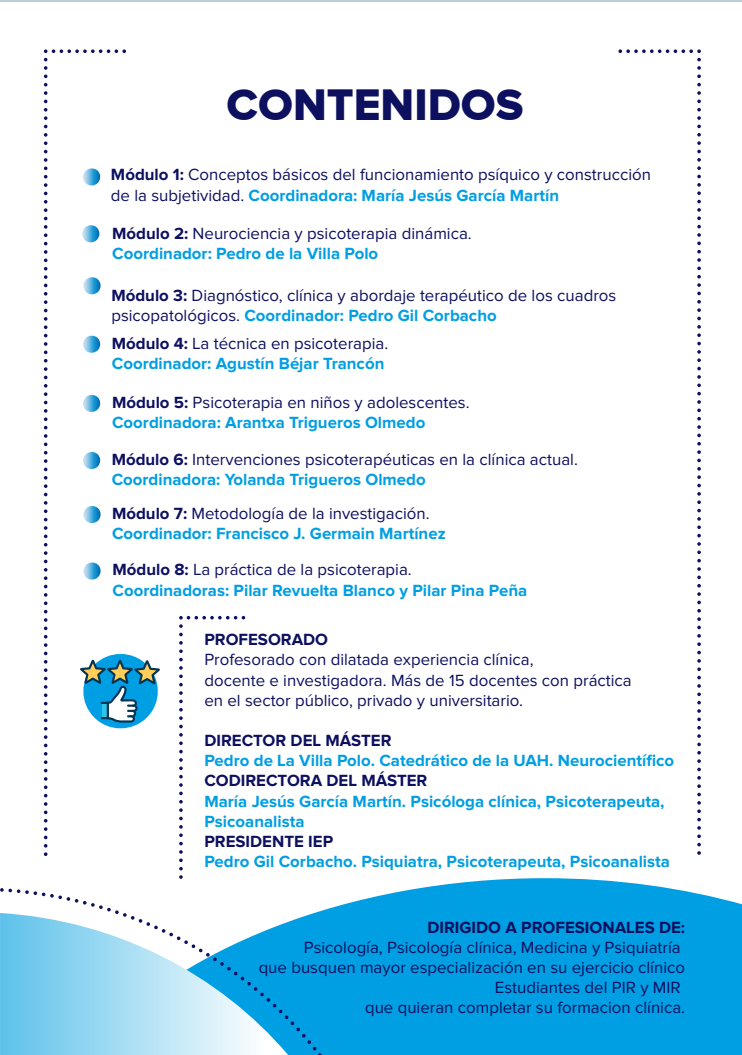
<style>
.page{position:relative;width:742px;height:1055px;background:#fff}
.page>*{position:absolute;margin:0;border:0;box-sizing:border-box;transform-origin:0 0}
.t1{font:45.6px "Proxima Nova Extrabld";color:#0d0f5f}
.t2{font:16.8px/20.2px "Proxima Nova";color:#0d0f5f}
.t3{font:700 16.8px/20.2px "Proxima Nova";color:#009ee2}
.t4{font:700 16.8px "Proxima Nova";color:#0d0f5f}
.s1{font-weight:700}
.s2{font-weight:700;color:#009ee2}
.s3{color:#0d0f5f}
.s4{font-weight:400;color:#0d0f5f}
</style>
<div class="page">
<div style="left:322px;top:878px;width:419px;height:177px;background:#009ee2"></div>
<svg style="left:0;top:888px;width:322px;height:167px"></svg>
<svg style="left:0;top:913px;width:288px;height:142px"></svg>
<svg style="left:618px;top:49px;width:82px;height:806px"></svg>
<svg style="left:179px;top:616px;width:66px;height:263px"></svg>
<svg style="left:44px;top:49px;width:116px;height:807px"></svg>
<h1 class="t1" style="left:226px;top:79px;width:298px">CONTENIDOS</h1>
<p class="t2" style="left:111px;top:165px;width:541px"><span class="s1">Módulo 1:</span> Conceptos básicos del funcionamiento psíquico y construcción de la subjetividad. <span class="s2">Coordinadora: María Jesús García Martín</span></p>
<p class="t2" style="left:112px;top:223px;width:361px"><span class="s1">Módulo 2:</span> Neurociencia y psicoterapia dinámica.<br><span class="s2">Coordinador: Pedro de la Villa Polo</span></p>
<p class="t2" style="left:111px;top:285px;width:506px"><span class="s1">Módulo 3:</span> Diagnóstico, clínica y abordaje terapéutico de los cuadros psicopatológicos. <span class="s2">Coordinador: Pedro Gil Corbacho</span></p>
<p class="t3" style="left:112px;top:334px;width:278px"><span class="s3">Módulo 4:</span> <span class="s4">La técnica en psicoterapia.<br></span>Coordinador: Agustín Béjar Trancón</p>
<p class="t3" style="left:112px;top:393px;width:359px"><span class="s3">Módulo 5:</span> <span class="s4">Psicoterapia en niños y adolescentes.<br></span>Coordinadora: Arantxa Trigueros Olmedo</p>
<p class="t2" style="left:112px;top:449px;width:467px"><span class="s1">Módulo 6:</span> Intervenciones psicoterapéuticas en la clínica actual.<br><span class="s2">Coordinadora: Yolanda Trigueros Olmedo</span></p>
<p class="t3" style="left:112px;top:504px;width:335px"><span class="s3">Módulo 7:</span> <span class="s4">Metodología de la investigación.<br></span>Coordinador: Francisco J. Germain Martínez</p>
<p class="t3" style="left:112px;top:560px;width:416px"><span class="s3">Módulo 8:</span> <span class="s4">La práctica de la psicoterapia.<br></span>Coordinadoras: Pilar Revuelta Blanco y Pilar Pina Peña</p>
<p class="t4" style="left:204px;top:632px;width:125px">PROFESORADO</p>
<p class="t2" style="left:204px;top:650px;width:429px">Profesorado con dilatada experiencia clínica,<br>docente e investigadora. Más de 15 docentes con práctica en el sector público, privado y universitario.</p>
<p class="t4" style="left:204px;top:733px;width:188px">DIRECTOR DEL MÁSTER</p>
<p class="t3" style="left:204px;top:751px;width:471px">Pedro de La Villa Polo. Catedrático de la UAH. Neurocientífico</p>
<p class="t4" style="left:204px;top:773px;width:224px">CODIRECTORA DEL MÁSTER</p>
<p class="t3" style="left:204px;top:791px;width:461px">María Jesús García Martín. Psicóloga clínica, Psicoterapeuta,<br>Psicoanalista</p>
<p class="t4" style="left:204px;top:833px;width:130px">PRESIDENTE IEP</p>
<p class="t3" style="left:204px;top:852px;width:467px">Pedro Gil Corbacho. Psiquiatra, Psicoterapeuta, Psicoanalista</p>
<p class="t4" style="left:427px;top:919px;width:259px">DIRIGIDO A PROFESIONALES DE:</p>
<p class="t2" style="left:258px;top:937px;width:428px;text-align:right">Psicología, Psicología clínica, Medicina y Psiquiatría<br>que busquen mayor especialización en su ejercicio clínico Estudiantes del PIR y MIR<br>que quieran completar su formacion clínica.</p>
</div>
